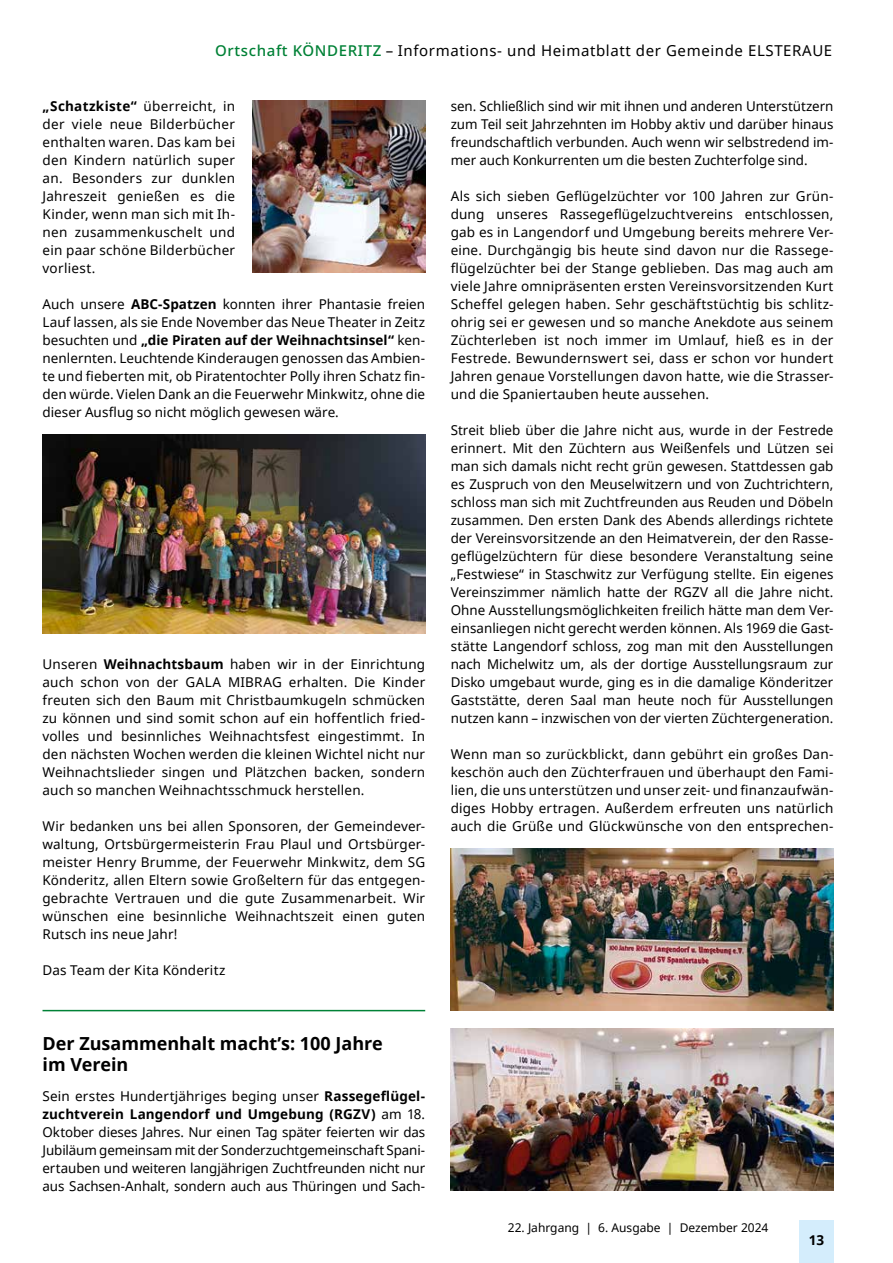
<style>
.page{position:relative;width:893px;height:1263px;background:#fff}
.page>*{position:absolute;margin:0;border:0;box-sizing:border-box;transform-origin:0 0}
.t1{font:700 18px/21px "Noto Sans";color:#000}
.t2{font:15px "Noto Sans";letter-spacing:.04em;color:#000}
.t3{font:13.5px/18px "Noto Sans";letter-spacing:.01em;color:#000;text-align:justify}
.t4{font:700 13.5px "Noto Sans";color:#000}
.t5{font:12px "Noto Sans";color:#000}
.s1{font-weight:500;color:#008136}
.s2{font-weight:700}
</style>
<div class="page">
<div style="left:799px;top:1220px;width:34px;height:43px;background:#d4edfc"></div>
<img style="left:43px;top:435px;width:382px;height:199px">
<hr style="left:43px;top:1010px;width:382px;height:1px;background:#008136">
<img style="left:252px;top:100px;width:173px;height:173px">
<img style="left:451px;top:849px;width:382px;height:162px">
<img style="left:451px;top:1029px;width:382px;height:162px">
<p class="t2" style="left:215px;top:40px;width:618px"><span class="s1">Ortschaft KÖNDERITZ</span> – Informations- und Heimatblatt der Gemeinde ELSTERAUE</p>
<p class="t3" style="left:43px;top:96px;width:194px"><span class="s2">„Schatzkiste“</span> überreicht, in der viele neue Bilderbücher enthalten waren. Das kam bei den Kindern natürlich super an. Besonders zur dunklen Jahreszeit genießen es die Kinder, wenn man sich mit Ih&shy;nen zusammenkuschelt und ein paar schöne Bilderbücher vorliest.</p>
<p class="t3" style="left:43px;top:294px;width:384px">Auch unsere <span class="s2">ABC-Spatzen</span> konnten ihrer Phantasie freien Lauf lassen, als sie Ende November das Neue Theater in Zeitz besuchten und <span class="s2">„die Piraten auf der Weihnachtsinsel“</span> ken&shy;nenlernten. Leuchtende Kinderaugen genossen das Ambien&shy;te und fieberten mit, ob Piratentochter Polly ihren Schatz fin&shy;den würde. Vielen Dank an die Feuerwehr Minkwitz, ohne die dieser Ausflug so nicht möglich gewesen wäre.</p>
<p class="t3" style="left:43px;top:654px;width:384px">Unseren <span class="s2">Weihnachtsbaum</span> haben wir in der Einrichtung auch schon von der GALA MIBRAG erhalten. Die Kinder freuten sich den Baum mit Christbaumkugeln schmücken zu können und sind somit schon auf ein hoffentlich fried&shy;volles und besinnliches Weihnachtsfest eingestimmt. In den nächsten Wochen werden die kleinen Wichtel nicht nur Weihnachtslieder singen und Plätzchen backen, sondern auch so manchen Weihnachtsschmuck herstellen.</p>
<p class="t3" style="left:43px;top:816px;width:384px">Wir bedanken uns bei allen Sponsoren, der Gemeindever&shy;waltung, Ortsbürgermeisterin Frau Plaul und Ortsbürger&shy;meister Henry Brumme, der Feuerwehr Minkwitz, dem SG Könderitz, allen Eltern sowie Großeltern für das entgegen&shy;gebrachte Vertrauen und die gute Zusammenarbeit. Wir wünschen eine besinnliche Weihnachtszeit einen guten Rutsch ins neue Jahr!</p>
<p class="t3" style="left:43px;top:960px;width:184px">Das Team der Kita Könderitz</p>
<h1 class="t1" style="left:43px;top:1032px;width:342px">Der Zusammenhalt macht’s: 100 Jahre im Verein</h1>
<p class="t3" style="left:43px;top:1086px;width:384px">Sein erstes Hundertjähriges beging unser <span class="s2">Rassegeflügel&shy;zuchtverein Langendorf und Umgebung (RGZV)</span> am 18.<br>Oktober dieses Jahres. Nur einen Tag später feierten wir das Jubiläum gemeinsam mit der Sonderzuchtgemeinschaft Spani&shy;ertauben und weiteren langjährigen Zuchtfreunden nicht nur aus Sachsen-Anhalt, sondern auch aus Thüringen und Sach-</p>
<p class="t3" style="left:451px;top:96px;width:384px">sen. Schließlich sind wir mit ihnen und anderen Unterstützern zum Teil seit Jahrzehnten im Hobby aktiv und darüber hinaus freundschaftlich verbunden. Auch wenn wir selbstredend im&shy;mer auch Konkurrenten um die besten Zuchterfolge sind.</p>
<p class="t3" style="left:451px;top:186px;width:384px">Als sich sieben Geflügelzüchter vor 100 Jahren zur Grün&shy;dung unseres Rassegeflügelzuchtvereins entschlossen, gab es in Langendorf und Umgebung bereits mehrere Ver&shy;eine. Durchgängig bis heute sind davon nur die Rassege&shy;flügelzüchter bei der Stange geblieben. Das mag auch am viele Jahre omnipräsenten ersten Vereinsvorsitzenden Kurt Scheffel gelegen haben. Sehr geschäftstüchtig bis schlitz&shy;ohrig sei er gewesen und so manche Anekdote aus seinem Züchterleben ist noch immer im Umlauf, hieß es in der Festrede. Bewundernswert sei, dass er schon vor hundert Jahren genaue Vorstellungen davon hatte, wie die Strasser&shy;und die Spaniertauben heute aussehen.</p>
<p class="t3" style="left:451px;top:420px;width:384px">Streit blieb über die Jahre nicht aus, wurde in der Festrede erinnert. Mit den Züchtern aus Weißenfels und Lützen sei man sich damals nicht recht grün gewesen. Stattdessen gab es Zuspruch von den Meuselwitzern und von Zuchtrichtern, schloss man sich mit Zuchtfreunden aus Reuden und Döbeln zusammen. Den ersten Dank des Abends allerdings richtete der Vereinsvorsitzende an den Heimatverein, der den Rasse&shy;geflügelzüchtern für diese besondere Veranstaltung seine „Festwiese“ in Staschwitz zur Verfügung stellte. Ein eigenes Vereinszimmer nämlich hatte der RGZV all die Jahre nicht.<br>Ohne Ausstellungsmöglichkeiten freilich hätte man dem Ver&shy;einsanliegen nicht gerecht werden können. Als 1969 die Gast&shy;stätte Langendorf schloss, zog man mit den Ausstellungen nach Michelwitz um, als der dortige Ausstellungsraum zur Disko umgebaut wurde, ging es in die damalige Könderitzer Gaststätte, deren Saal man heute noch für Ausstellungen nutzen kann – inzwischen von der vierten Züchtergeneration.</p>
<p class="t3" style="left:451px;top:744px;width:384px">Wenn man so zurückblickt, dann gebührt ein großes Dan&shy;keschön auch den Züchterfrauen und überhaupt den Fami&shy;lien, die uns unterstützen und unser zeit- und finanzaufwän&shy;diges Hobby ertragen. Außerdem erfreuten uns natürlich auch die Grüße und Glückwünsche von den entsprechen-</p>
<p class="t5" style="left:508px;top:1219px;width:262px">22. Jahrgang | 6. Ausgabe | Dezember 2024</p>
<p class="t4" style="left:809px;top:1230px;width:17px">13</p>
</div>
